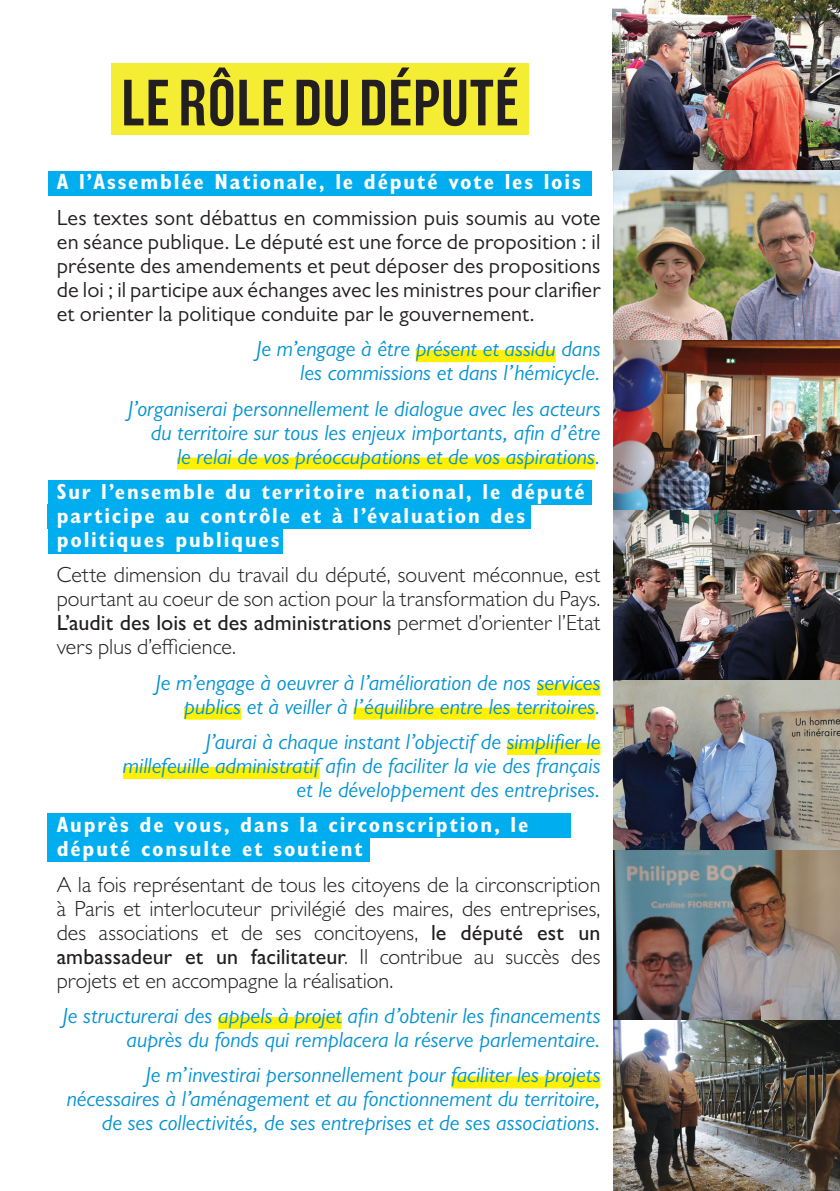
<style>
.page{position:relative;width:840px;height:1191px;background:#fff}
.page>*{position:absolute;margin:0;border:0;box-sizing:border-box;transform-origin:0 0}
.Style_de_paragraphe{font:600 65.2px "Grotzec Cond";color:#231f20}
.t1{font:italic 22px/24px "Gill Sans MT Pro";letter-spacing:.005em;color:#0492d3;text-align:right}
.t2{font:300 22px/24px "Gill Sans MT Pro";color:#231f20;text-align:justify}
.t3{font:22px/24px "Gill Sans MT Pro";letter-spacing:.01em;color:#231f20;text-align:justify}
.t4{font:700 condensed 22px/24px "Gill Sans MT Pro";letter-spacing:.08em;color:#fff}
.s1{font-weight:500}
</style>
<div class="page">
<img style="left:612px;top:0;width:227px;height:1191px">
<div style="left:111px;top:63px;width:417px;height:72px;background:#f4ed33"></div>
<div style="left:48px;top:837px;width:322px;height:25px;background:#00aeef"></div>
<div style="left:48px;top:813px;width:522px;height:24px;background:#00aeef"></div>
<div style="left:48px;top:529px;width:234px;height:24px;background:#00aeef"></div>
<div style="left:48px;top:505px;width:483px;height:24px;background:#00aeef"></div>
<div style="left:48px;top:480px;width:543px;height:25px;background:#00aeef"></div>
<div style="left:48px;top:171px;width:543px;height:24px;background:#00aeef"></div>
<div style="left:415px;top:350px;width:140px;height:12px;background:#fff101"></div>
<div style="left:177px;top:457px;width:418px;height:12px;background:#fff101"></div>
<div style="left:536px;top:683px;width:64px;height:12px;background:#fff101"></div>
<div style="left:184px;top:707px;width:57px;height:12px;background:#fff101"></div>
<div style="left:353px;top:707px;width:242px;height:12px;background:#fff101"></div>
<div style="left:506px;top:743px;width:94px;height:12px;background:#fff101"></div>
<div style="left:123px;top:767px;width:196px;height:12px;background:#fff101"></div>
<div style="left:218px;top:1017px;width:123px;height:12px;background:#fff101"></div>
<div style="left:451px;top:1076px;width:149px;height:12px;background:#fff101"></div>
<p class="Style_de_paragraphe" style="left:121px;top:65px;width:399px">LE RÔLE DU DÉPUTÉ</p>
<p class="t4" style="left:57px;top:170px;width:525px">A l’Assemblée Nationale, le député vote les lois</p>
<p class="t3" style="left:57px;top:205px;width:545px">Les textes sont débattus en commission puis soumis au vote en séance publique. Le député est une force de proposition : il présente des amendements et peut déposer des propositions de loi ; il participe aux échanges avec les ministres pour clarifier et orienter la politique conduite par le gouvernement.</p>
<p class="t1" style="left:256px;top:336px;width:345px">Je m’engage à être présent et assidu dans les commissions et dans l’hémicycle.</p>
<p class="t1" style="left:128px;top:396px;width:473px">J’organiserai personnellement le dialogue avec les acteurs du territoire sur tous les enjeux importants, afin d’être<br>le relai de vos préoccupations et de vos aspirations.</p>
<p class="t4" style="left:57px;top:479px;width:529px">Sur l’ensemble du territoire national, le député participe au contrôle et à l’évaluation des politiques publiques</p>
<p class="t2" style="left:57px;top:562px;width:545px">Cette dimension du travail du député, souvent méconnue, est pourtant au coeur de son action pour la transformation du Pays.<br><span class="s1">L’audit des lois et des administrations</span> permet d’orienter l’Etat vers plus d’efficience.</p>
<p class="t1" style="left:156px;top:670px;width:446px">Je m’engage à oeuvrer à l’amélioration de nos services publics et à veiller à l’équilibre entre les territoires.</p>
<p class="t1" style="left:123px;top:729px;width:478px">J’aurai à chaque instant l’objectif de simplifier le millefeuille administratif afin de faciliter la vie des français et le développement des entreprises.</p>
<p class="t4" style="left:57px;top:812px;width:473px">Auprès de vous, dans la circonscription, le député consulte et soutient</p>
<p class="t2" style="left:57px;top:872px;width:545px">A la fois représentant de tous les citoyens de la circonscription à Paris et interlocuteur privilégié des maires, des entreprises, des associations et de ses concitoyens, <span class="s1">le député est un ambassadeur et un facilitateur</span>. Il contribue au succès des projets et en accompagne la réalisation.</p>
<p class="t1" style="left:63px;top:1003px;width:539px">Je structurerai des appels à projet afin d’obtenir les financements auprès du fonds qui remplacera la réserve parlementaire.</p>
<p class="t1" style="left:67px;top:1062px;width:535px">Je m’investirai personnellement pour faciliter les projets nécessaires à l’aménagement et au fonctionnement du territoire, de ses collectivités, de ses entreprises et de ses associations.</p>
</div>
